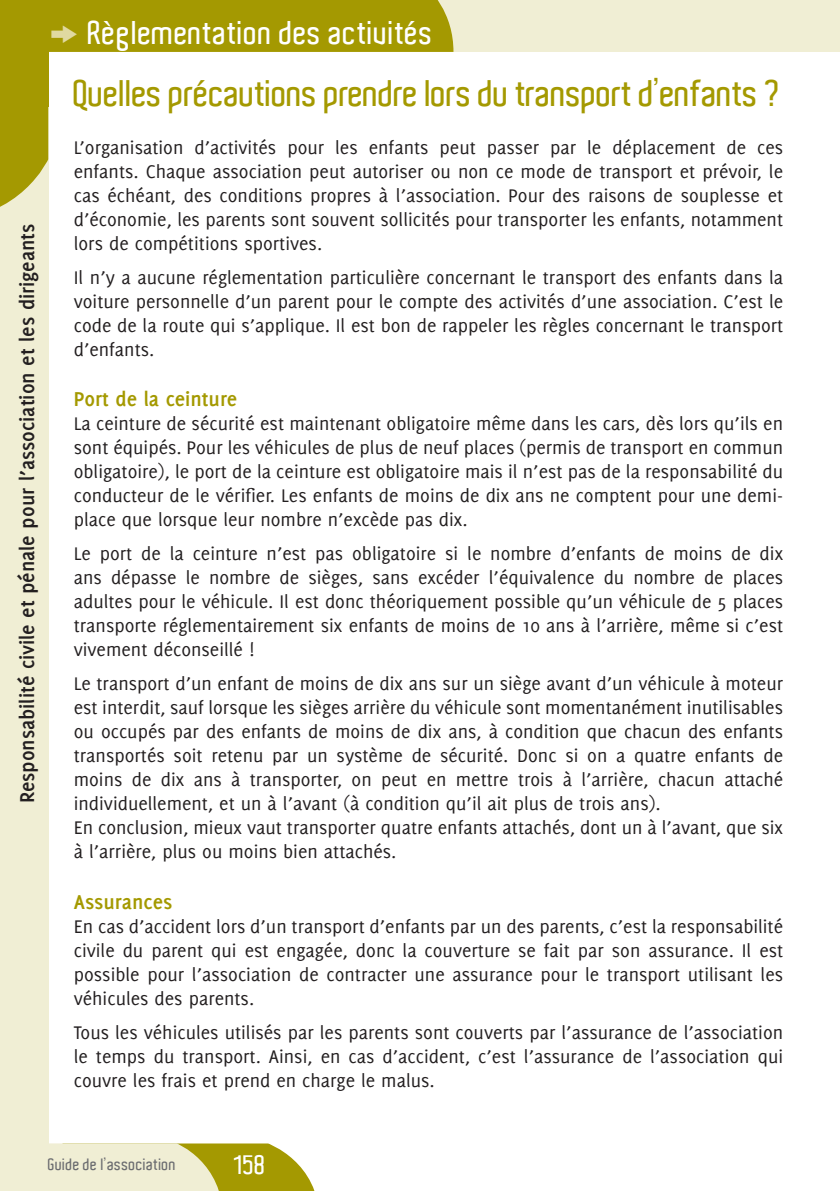
<style>
.page{position:relative;width:840px;height:1191px;background:#fff}
.page>*{position:absolute;margin:0;border:0;box-sizing:border-box;transform-origin:0 0}
.t1{font:600 36px "Aldo";letter-spacing:-.015em;color:#a49901}
.t2{font:600 32px "Aldo";letter-spacing:.01em;color:#fff}
.t3{font:600 26px "Aldo";color:#fff}
.t4{font:700 22px "Delicious";color:#231f20}
.t5{font:700 22px "Delicious";color:#a49901}
.t6{font:20px/24px "Delicious";color:#231f20;text-align:justify}
.t7{font:600 16px "Aldo";letter-spacing:.01em;color:#6c6d70}
.s1{font-family:"Zeal";font-weight:400;color:#e0d9a1}
</style>
<div class="page">
<div style="left:0;top:0;width:48px;height:1191px;background:#f0eed4"></div>
<div style="left:0;top:0;width:839px;height:51px;background:#f0eed4"></div>
<svg style="left:0;top:0;width:453px;height:220px"></svg>
<svg style="left:48px;top:1143px;width:267px;height:48px;background:#d6d18c"></svg>
<div style="left:0;top:0;width:48px;height:106px;background:#a49901"></div>
<hr style="left:839px;top:0;width:1px;height:52px;background:#d3daee">
<p class="t4" style="left:14px;top:803px;width:581px;rotate:-90deg">Responsabilité civile et pénale pour l’association et les dirigeants</p>
<h2 class="t2" style="left:48px;top:15px;width:386px"><span class="s1">k</span> Règlementation des activités</h2>
<h1 class="t1" style="left:74px;top:73px;width:708px">Quelles précautions prendre lors du transport d’enfants ?</h1>
<p class="t6" style="left:74px;top:135px;width:710px">L’organisation d’activités pour les enfants peut passer par le déplacement de ces enfants. Chaque association peut autoriser ou non ce mode de transport et prévoir, le cas échéant, des conditions propres à l’association. Pour des raisons de souplesse et d’économie, les parents sont souvent sollicités pour transporter les enfants, notamment lors de compétitions sportives.</p>
<p class="t6" style="left:74px;top:265px;width:710px">Il n’y a aucune réglementation particulière concernant le transport des enfants dans la voiture personnelle d’un parent pour le compte des activités d’une association. C’est le code de la route qui s’applique. Il est bon de rappeler les règles concernant le transport d’enfants.</p>
<p class="t5" style="left:74px;top:386px;width:165px">Port de la ceinture</p>
<p class="t6" style="left:74px;top:411px;width:710px">La ceinture de sécurité est maintenant obligatoire même dans les cars, dès lors qu’ils en sont équipés. Pour les véhicules de plus de neuf places (permis de transport en commun obligatoire), le port de la ceinture est obligatoire mais il n’est pas de la responsabilité du conducteur de le vérifier. Les enfants de moins de dix ans ne comptent pour une demi&shy;place que lorsque leur nombre n’excède pas dix.</p>
<p class="t6" style="left:74px;top:541px;width:710px">Le port de la ceinture n’est pas obligatoire si le nombre d’enfants de moins de dix ans dépasse le nombre de sièges, sans excéder l’équivalence du nombre de places adultes pour le véhicule. Il est donc théoriquement possible qu’un véhicule de 5 places transporte réglementairement six enfants de moins de 10 ans à l’arrière, même si c’est vivement déconseillé !</p>
<p class="t6" style="left:74px;top:671px;width:710px;text-align:left">Le transport d’un enfant de moins de dix ans sur un siège avant d’un véhicule à moteur est interdit, sauf lorsque les sièges arrière du véhicule sont momentanément inutilisables ou occupés par des enfants de moins de dix ans, à condition que chacun des enfants transportés soit retenu par un système de sécurité. Donc si on a quatre enfants de moins de dix ans à transporter, on peut en mettre trois à l’arrière, chacun attaché individuellement, et un à l’avant (à condition qu’il ait plus de trois ans).<br>En conclusion, mieux vaut transporter quatre enfants attachés, dont un à l’avant, que six à l’arrière, plus ou moins bien attachés.</p>
<p class="t5" style="left:74px;top:889px;width:100px">Assurances</p>
<p class="t6" style="left:74px;top:913px;width:710px">En cas d’accident lors d’un transport d’enfants par un des parents, c’est la responsabilité civile du parent qui est engagée, donc la couverture se fait par son assurance. Il est possible pour l’association de contracter une assurance pour le transport utilisant les véhicules des parents.</p>
<p class="t6" style="left:74px;top:1019px;width:710px">Tous les véhicules utilisés par les parents sont couverts par l’assurance de l’association le temps du transport. Ainsi, en cas d’accident, c’est l’assurance de l’association qui couvre les frais et prend en charge le malus.</p>
<p class="t7" style="left:48px;top:1155px;width:129px">Guide de l’association</p>
<h3 class="t3" style="left:234px;top:1150px;width:33px">158</h3>
</div>
